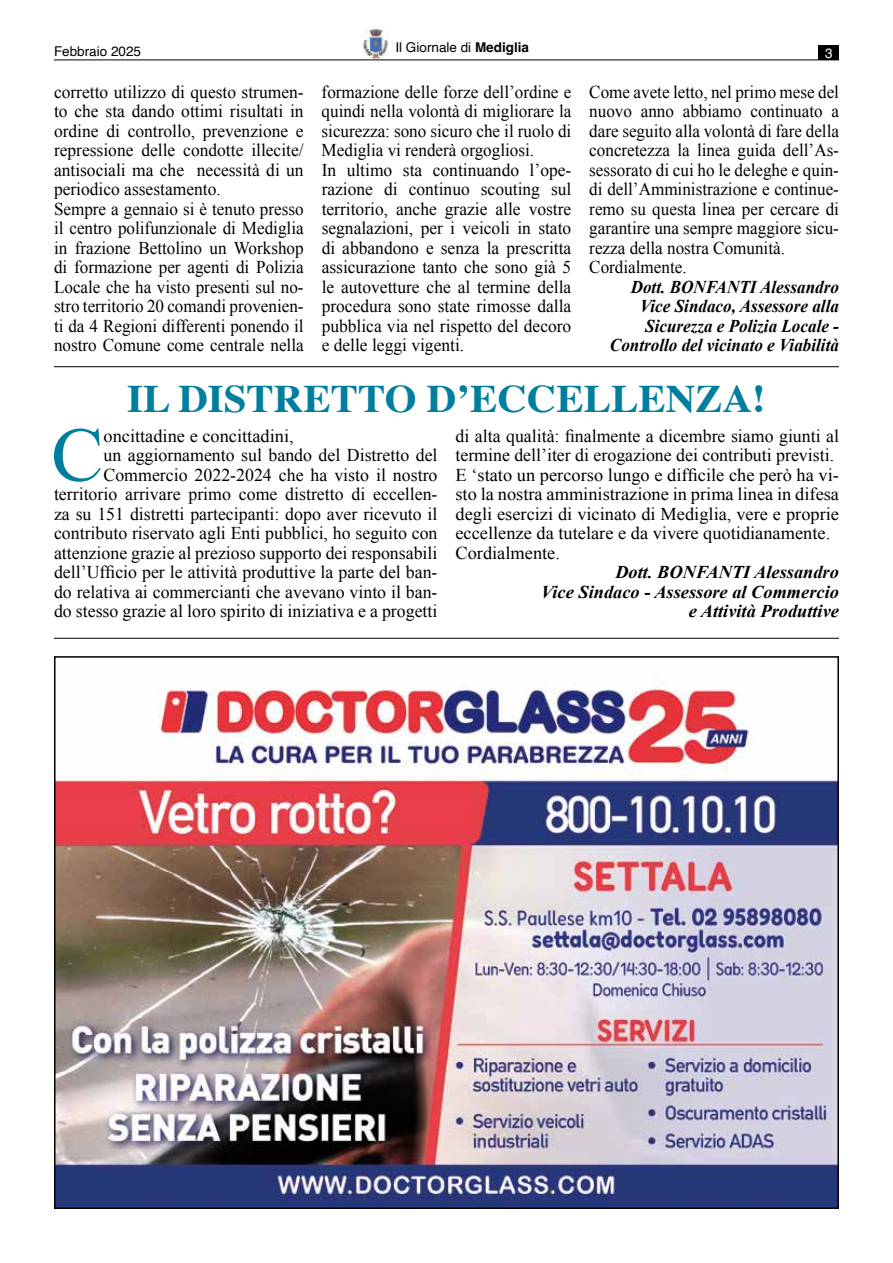
<style>
.page{position:relative;width:893px;height:1263px;background:#fff}
.page>*{position:absolute;margin:0;border:0;box-sizing:border-box;transform-origin:0 0}
.t1{font:76.95px "Times New Roman";color:#007e9d}
.t2{font:700 39px "Times";color:#007e9d;scale:1.05 1}
.t3{font:18px/19.5px "Times New Roman";color:#000}
.t4{font:18px/19.5px "Times New Roman";color:#000;scale:.95 1}
.t5{font:italic 700 18px/19.5px "Times New Roman";color:#000;text-align:right;scale:.95 1}
.t6{font:italic 700 18px/19.5px "Times New Roman";color:#000;text-align:right}
.t7{font:13.5px "Helvetica";color:#000}
.t8{font:13.5px "Helvetica";color:#fff}
.s1{font-weight:700}
</style>
<div class="page">
<img style="left:364px;top:30px;width:23px;height:28px">
<hr style="left:54px;top:60px;width:785px;height:1px;background:#000">
<div style="left:819px;top:46px;width:20px;height:14px;background:#000"></div>
<hr style="left:54px;top:638px;width:785px;height:1px;background:#000">
<hr style="left:54px;top:366px;width:785px;height:1px;background:#000">
<img style="left:57px;top:674px;width:779px;height:532px">
<p class="t7" style="left:54px;top:41px;width:89px">Febbraio 2025</p>
<p class="t7" style="left:395px;top:37px;width:135px">Il Giornale di <span class="s1">Mediglia</span></p>
<p class="t8" style="left:825px;top:43px;width:9px">3</p>
<p class="t3" style="left:54px;top:81px;width:251px">corretto utilizzo di questo strumen&shy;to che sta dando ottimi risultati in ordine di controllo, prevenzione e repressione delle condotte illecite/ antisociali ma che necessità di un periodico assestamento.<br>Sempre a gennaio si è tenuto presso il centro polifunzionale di Mediglia in frazione Bettolino un Workshop di formazione per agenti di Polizia Locale che ha visto presenti sul no&shy;stro territorio 20 comandi provenien&shy;ti da 4 Regioni differenti ponendo il nostro Comune come centrale nella</p>
<p class="t4" style="left:322px;top:81px;width:264px">formazione delle forze dell’ordine e quindi nella volontà di migliorare la sicurezza: sono sicuro che il ruolo di Mediglia vi renderà orgogliosi.<br>In ultimo sta continuando l’ope&shy;razione di continuo scouting sul territorio, anche grazie alle vostre segnalazioni, per i veicoli in stato di abbandono e senza la prescritta assicurazione tanto che sono già 5 le autovetture che al termine della procedura sono state rimosse dalla pubblica via nel rispetto del decoro e delle leggi vigenti.</p>
<p class="t4" style="left:589px;top:81px;width:264px">Come avete letto, nel primo mese del nuovo anno abbiamo continuato a dare seguito alla volontà di fare della concretezza la linea guida dell’As&shy;sessorato di cui ho le deleghe e quin&shy;di dell’Amministrazione e continue&shy;remo su questa linea per cercare di garantire una sempre maggiore sicu&shy;rezza della nostra Comunità.<br>Cordialmente.</p>
<p class="t5" style="left:610px;top:276px;width:243px">Dott. BONFANTI Alessandro<br>Vice Sindaco, Assessore alla<br>Sicurezza e Polizia Locale -<br>Controllo del vicinato e Viabilità</p>
<h2 class="t2" style="left:127px;top:361px;width:610px">IL DISTRETTO D’ECCELLENZA!</h2>
<h1 class="t1" style="left:51px;top:403px;width:54px">C</h1>
<p class="t3" style="left:103px;top:425px;width:192px">oncittadine e concittadini,</p>
<p class="t3" style="left:103px;top:445px;width:336px">un aggiornamento sul bando del Distretto del</p>
<p class="t3" style="left:103px;top:464px;width:336px">Commercio 2022-2024 che ha visto il nostro</p>
<p class="t3" style="left:54px;top:484px;width:385px">territorio arrivare primo come distretto di eccellen-</p>
<p class="t3" style="left:54px;top:503px;width:385px">za su 151 distretti partecipanti: dopo aver ricevuto il</p>
<p class="t3" style="left:54px;top:523px;width:385px">contributo riservato agli Enti pubblici, ho seguito con</p>
<p class="t3" style="left:54px;top:542px;width:385px">attenzione grazie al prezioso supporto dei responsabili</p>
<p class="t3" style="left:54px;top:562px;width:385px">dell’Ufficio per le attività produttive la parte del ban-</p>
<p class="t3" style="left:54px;top:581px;width:385px">do relativa ai commercianti che avevano vinto il ban-</p>
<p class="t3" style="left:54px;top:601px;width:385px">do stesso grazie al loro spirito di iniziativa e a progetti</p>
<p class="t3" style="left:455px;top:425px;width:385px">di alta qualità: finalmente a dicembre siamo giunti al termine dell’iter di erogazione dei contributi previsti.<br>E ‘stato un percorso lungo e difficile che però ha vi&shy;sto la nostra amministrazione in prima linea in difesa degli esercizi di vicinato di Mediglia, vere e proprie eccellenze da tutelare e da vivere quotidianamente.<br>Cordialmente.</p>
<p class="t6" style="left:541px;top:562px;width:299px">Dott. BONFANTI Alessandro<br>Vice Sindaco - Assessore al Commercio e Attività Produttive</p>
</div>
